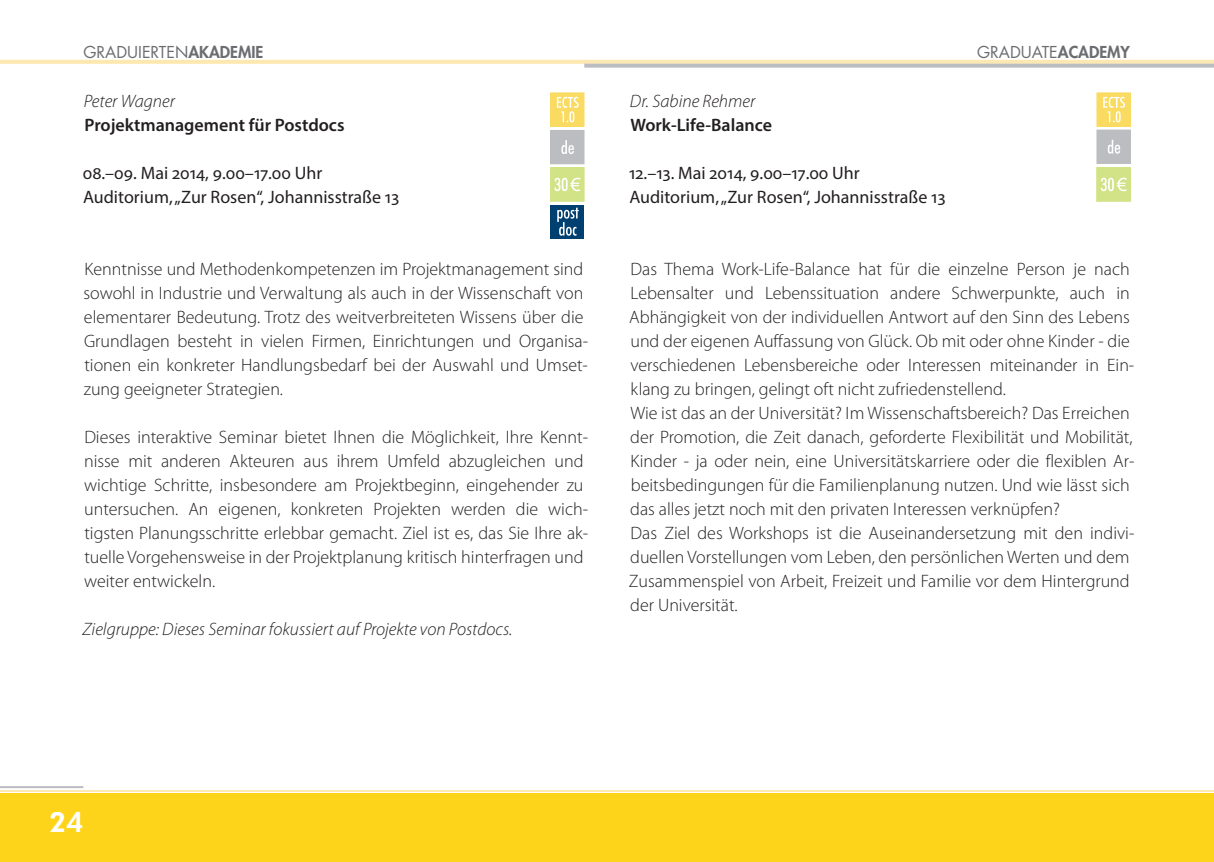
<style>
.page{position:relative;width:1214px;height:862px;background:#fff}
.page>*{position:absolute;margin:0;border:0;box-sizing:border-box;transform-origin:0 0}
.t1{font:800 28px "Futura BT";color:#fff}
.t2{font:300 18px/24px "Myriad Pro";color:#231f20}
.t3{font:18px/24px "Myriad Pro";color:#231f20}
.t4{font:italic 300 18px "Myriad Pro";color:#231f20}
.t5{font:600 18px "Myriad Pro";color:#231f20}
.t6{font:16px "Futura Std";color:#6c6d70}
.s1{font-weight:800}
</style>
<div class="page">
<div style="left:0;top:794px;width:1213px;height:68px;background:#fed41a"></div>
<svg style="left:0;top:60px;width:1213px;height:4px;background:#fae6b4"></svg>
<svg style="left:584px;top:64px;width:629px;height:4px;background:#c1c2c5"></svg>
<hr style="left:0;top:790px;width:1213px;height:2px;background:#fee8b1">
<hr style="left:0;top:786px;width:83px;height:2px;background:#bcbdc0">
<div style="left:1096px;top:130px;width:34px;height:33px;background:#bcbdc0"></div>
<div style="left:1096px;top:130px;width:34px;height:33px;border:1px solid #bcbdc0"></div>
<svg style="left:1107px;top:140px;width:13px;height:14px"></svg>
<div style="left:1096px;top:93px;width:34px;height:33px;background:#fadb62"></div>
<div style="left:1096px;top:93px;width:34px;height:33px;border:1px solid #fadb62"></div>
<svg style="left:1103px;top:97px;width:21px;height:25px"></svg>
<div style="left:1096px;top:168px;width:34px;height:33px;background:#d2e287"></div>
<div style="left:1096px;top:167px;width:34px;height:34px;border:1px solid #d2e287"></div>
<svg style="left:1100px;top:178px;width:26px;height:13px"></svg>
<div style="left:550px;top:93px;width:34px;height:33px;background:#fadb62"></div>
<svg style="left:557px;top:97px;width:21px;height:25px"></svg>
<div style="left:550px;top:168px;width:34px;height:33px;background:#d2e287"></div>
<div style="left:550px;top:167px;width:34px;height:34px;border:1px solid #d2e287"></div>
<svg style="left:554px;top:178px;width:26px;height:13px"></svg>
<div style="left:550px;top:205px;width:34px;height:33px;background:#004071"></div>
<svg style="left:557px;top:208px;width:21px;height:28px"></svg>
<div style="left:550px;top:130px;width:34px;height:34px;background:#bcbdc0"></div>
<svg style="left:561px;top:140px;width:13px;height:14px"></svg>
<p class="t6" style="left:83px;top:42px;width:181px">GRADUIERTEN<span class="s1">AKADEMIE</span></p>
<p class="t6" style="left:976px;top:42px;width:154px">GRADUATE<span class="s1">ACADEMY</span></p>
<p class="t4" style="left:630px;top:91px;width:127px">Dr. Sabine Rehmer</p>
<p class="t5" style="left:630px;top:114px;width:143px">Work-Life-Balance</p>
<p class="t3" style="left:629px;top:161px;width:318px">12.–13. Mai 2014, 9.00–17.00 Uhr<br>Auditorium, „Zur Rosen“, Johannisstraße 13</p>
<p class="t4" style="left:84px;top:91px;width:93px">Peter Wagner</p>
<p class="t5" style="left:84px;top:114px;width:261px">Projektmanagement für Postdocs</p>
<p class="t3" style="left:83px;top:161px;width:318px">08.–09. Mai 2014, 9.00–17.00 Uhr<br>Auditorium, „Zur Rosen“, Johannisstraße 13</p>
<p class="t2" style="left:84px;top:257px;width:506px">Kenntnisse und Methodenkompetenzen im Projektmanagement sind sowohl in Industrie und Verwaltung als auch in der Wissenschaft von elementarer Bedeutung. Trotz des weitverbreiteten Wissens über die Grundlagen besteht in vielen Firmen, Einrichtungen und Organisa&shy;tionen ein konkreter Handlungsbedarf bei der Auswahl und Umset&shy;zung geeigneter Strategien.</p>
<p class="t2" style="left:84px;top:425px;width:505px">Dieses interaktive Seminar bietet Ihnen die Möglichkeit, Ihre Kennt&shy;nisse mit anderen Akteuren aus ihrem Umfeld abzugleichen und wichtige Schritte, insbesondere am Projektbeginn, eingehender zu untersuchen. An eigenen, konkreten Projekten werden die wich&shy;tigsten Planungsschritte erlebbar gemacht. Ziel ist es, das Sie Ihre ak&shy;tuelle Vorgehensweise in der Projektplanung kritisch hinterfragen und weiter entwickeln.</p>
<p class="t4" style="left:83px;top:618px;width:431px">Zielgruppe: Dieses Seminar fokussiert auf Projekte von Postdocs.</p>
<p class="t2" style="left:629px;top:257px;width:507px">Das Thema Work-Life-Balance hat für die einzelne Person je nach Lebensalter und Lebenssituation andere Schwerpunkte, auch in Abhängigkeit von der individuellen Antwort auf den Sinn des Lebens und der eigenen Auffassung von Glück. Ob mit oder ohne Kinder - die verschiedenen Lebensbereiche oder Interessen miteinander in Ein&shy;klang zu bringen, gelingt oft nicht zufriedenstellend.<br>Wie ist das an der Universität? Im Wissenschaftsbereich? Das Erreichen der Promotion, die Zeit danach, geforderte Flexibilität und Mobilität, Kinder - ja oder nein, eine Universitätskarriere oder die flexiblen Ar&shy;beitsbedingungen für die Familienplanung nutzen. Und wie lässt sich das alles jetzt noch mit den privaten Interessen verknüpfen?<br>Das Ziel des Workshops ist die Auseinandersetzung mit den indivi&shy;duellen Vorstellungen vom Leben, den persönlichen Werten und dem Zusammenspiel von Arbeit, Freizeit und Familie vor dem Hintergrund der Universität.</p>
<h1 class="t1" style="left:49px;top:805px;width:36px">24</h1>
</div>
